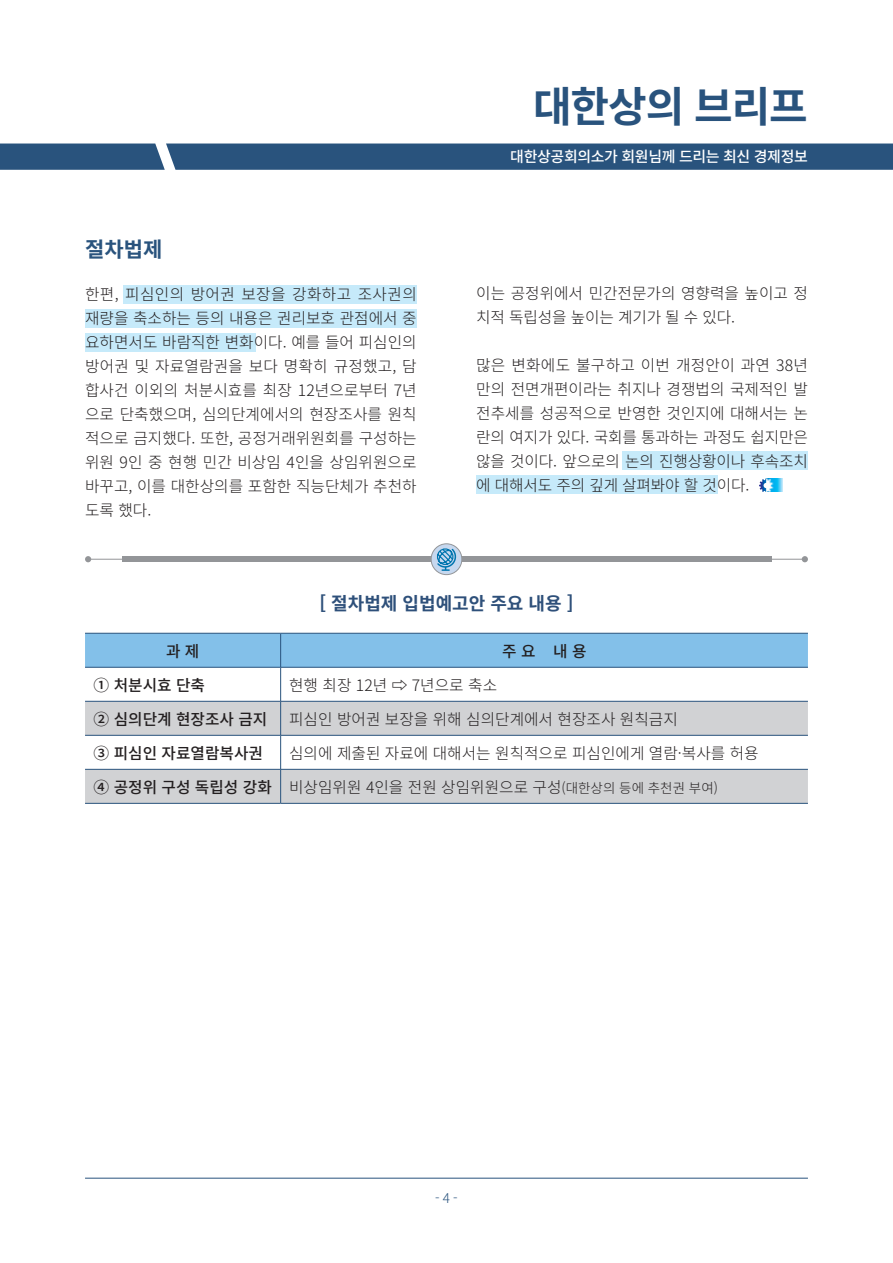
<style>
.page{position:relative;width:893px;height:1263px;background:#fff}
.page>*{position:absolute;margin:0;border:0;box-sizing:border-box;transform-origin:0 0}
.t1{font:700 42px "Source Han Sans K";letter-spacing:-.025em;color:#29537d}
.t2{font:700 21px "Noto Sans CJ Kkr";color:#29537d}
.t3{font:700 18px "Noto Sans CJ Kkr";color:#2e507a}
.t4{font:300 15.75px/24px "Noto Sans CJ Kkr";color:#231f20;text-align:justify}
.t5{font:500 15.75px "Noto Sans CJ Kkr";color:#231f20}
.t6{font:500 15px "Source Han Sans K";letter-spacing:-.025em;color:#fff}
.t7{font:300 13.5px "Noto Sans CJ Kkr";color:#29537d}
.s1{font-family:"Source Han Sans K";font-weight:700}
.s2{font-size:13.5px}
</style>
<div class="page">
<div style="left:476px;top:476px;width:242px;height:18px;background:#c6eafa"></div>
<div style="left:622px;top:452px;width:186px;height:18px;background:#c6eafa"></div>
<div style="left:85px;top:309px;width:332px;height:18px;background:#c6eafa"></div>
<div style="left:85px;top:333px;width:170px;height:18px;background:#c6eafa"></div>
<div style="left:123px;top:285px;width:294px;height:18px;background:#c6eafa"></div>
<div style="left:0;top:144px;width:893px;height:26px;background:#29537d"></div>
<hr style="left:85px;top:1178px;width:723px;height:1px;background:#29537d">
<div style="left:85px;top:634px;width:723px;height:33px;background:#83c0e9"></div>
<svg style="left:85px;top:702px;width:723px;height:101px;fill:#d1d2d4"></svg>
<hr style="left:85px;top:667px;width:196px;height:1px;background:#29537d">
<hr style="left:281px;top:667px;width:527px;height:1px;background:#29537d">
<hr style="left:85px;top:701px;width:196px;height:1px;background:#29537d">
<hr style="left:281px;top:701px;width:527px;height:1px;background:#29537d">
<hr style="left:85px;top:735px;width:196px;height:1px;background:#29537d">
<hr style="left:281px;top:735px;width:527px;height:1px;background:#29537d">
<hr style="left:85px;top:769px;width:196px;height:1px;background:#29537d">
<hr style="left:281px;top:769px;width:527px;height:1px;background:#29537d">
<hr style="left:85px;top:803px;width:196px;height:1px;background:#29537d">
<hr style="left:281px;top:803px;width:527px;height:1px;background:#29537d">
<hr style="left:85px;top:633px;width:196px;height:1px;background:#29537d">
<hr style="left:281px;top:633px;width:527px;height:1px;background:#29537d">
<hr style="left:280px;top:634px;width:1px;height:33px;background:#29537d">
<hr style="left:280px;top:667px;width:1px;height:34px;background:#29537d">
<hr style="left:280px;top:701px;width:1px;height:34px;background:#29537d">
<hr style="left:280px;top:735px;width:1px;height:34px;background:#29537d">
<hr style="left:280px;top:769px;width:1px;height:34px;background:#29537d">
<svg style="left:774px;top:478px;width:9px;height:14px"></svg>
<svg style="left:759px;top:478px;width:15px;height:14px"></svg>
<svg style="left:85px;top:556px;width:6px;height:6px"></svg>
<svg style="left:802px;top:556px;width:6px;height:6px"></svg>
<hr style="left:88px;top:559px;width:717px;height:1px;background:#939598">
<div style="left:122px;top:556px;width:649px;height:5px;background:#939598"></div>
<svg style="left:431px;top:544px;width:31px;height:31px"></svg>
<div style="left:431px;top:544px;width:31px;height:31px;border:1px solid #939598;border-radius:50%"></div>
<svg style="left:435px;top:546px;width:21px;height:25px"></svg>
<p class="t1" style="left:533px;top:83px;width:276px">대한상의 브리프</p>
<p class="t6" style="left:510px;top:148px;width:299px">대한상공회의소가 회원님께 드리는 최신 경제정보</p>
<p class="t2" style="left:85px;top:237px;width:79px">절차법제</p>
<p class="t4" style="left:85px;top:283px;width:333px">한편, 피심인의 방어권 보장을 강화하고 조사권의 재량을 축소하는 등의 내용은 권리보호 관점에서 중 요하면서도 바람직한 변화이다. 예를 들어 피심인의 방어권 및 자료열람권을 보다 명확히 규정했고, 담 합사건 이외의 처분시효를 최장 12년으로부터 7년 으로 단축했으며, 심의단계에서의 현장조사를 원칙 적으로 금지했다. 또한, 공정거래위원회를 구성하는 위원 9인 중 현행 민간 비상임 4인을 상임위원으로 바꾸고, 이를 대한상의를 포함한 직능단체가 추천하 도록 했다.</p>
<p class="t4" style="left:476px;top:281px;width:333px">이는 공정위에서 민간전문가의 영향력을 높이고 정 치적 독립성을 높이는 계기가 될 수 있다.</p>
<p class="t4" style="left:476px;top:353px;width:333px">많은 변화에도 불구하고 이번 개정안이 과연 38년 만의 전면개편이라는 취지나 경쟁법의 국제적인 발 전추세를 성공적으로 반영한 것인지에 대해서는 논 란의 여지가 있다. 국회를 통과하는 과정도 쉽지만은 않을 것이다. 앞으로의 논의 진행상황이나 후속조치 에 대해서도 주의 깊게 살펴봐야 할 것이다.</p>
<p class="t3" style="left:319px;top:594px;width:256px">[ 절차법제 입법예고안 주요 내용 ]</p>
<p class="t5" style="left:166px;top:642px;width:35px">과 제</p>
<p class="t5" style="left:502px;top:642px;width:86px">주 요 내 용</p>
<p class="t5" style="left:94px;top:676px;width:113px">① 처분시효 단축</p>
<p class="t4" style="left:289px;top:674px;width:209px">현행 최장 12년 <span class="s1">⇨</span> 7년으로 축소</p>
<p class="t5" style="left:94px;top:710px;width:175px">② 심의단계 현장조사 금지</p>
<p class="t4" style="left:289px;top:708px;width:390px">피심인 방어권 보장을 위해 심의단계에서 현장조사 원칙금지</p>
<p class="t5" style="left:94px;top:745px;width:171px">③ 피심인 자료열람복사권</p>
<p class="t4" style="left:289px;top:742px;width:471px">심의에 제출된 자료에 대해서는 원칙적으로 피심인에게 열람·복사를 허용</p>
<p class="t5" style="left:94px;top:779px;width:180px">④ 공정위 구성 독립성 강화</p>
<p class="t4" style="left:289px;top:776px;width:430px">비상임위원 4인을 전원 상임위원으로 구성<span class="s2">(대한상의 등에 추천권 부여)</span></p>
<p class="t7" style="left:435px;top:1190px;width:24px">- 4 -</p>
</div>
